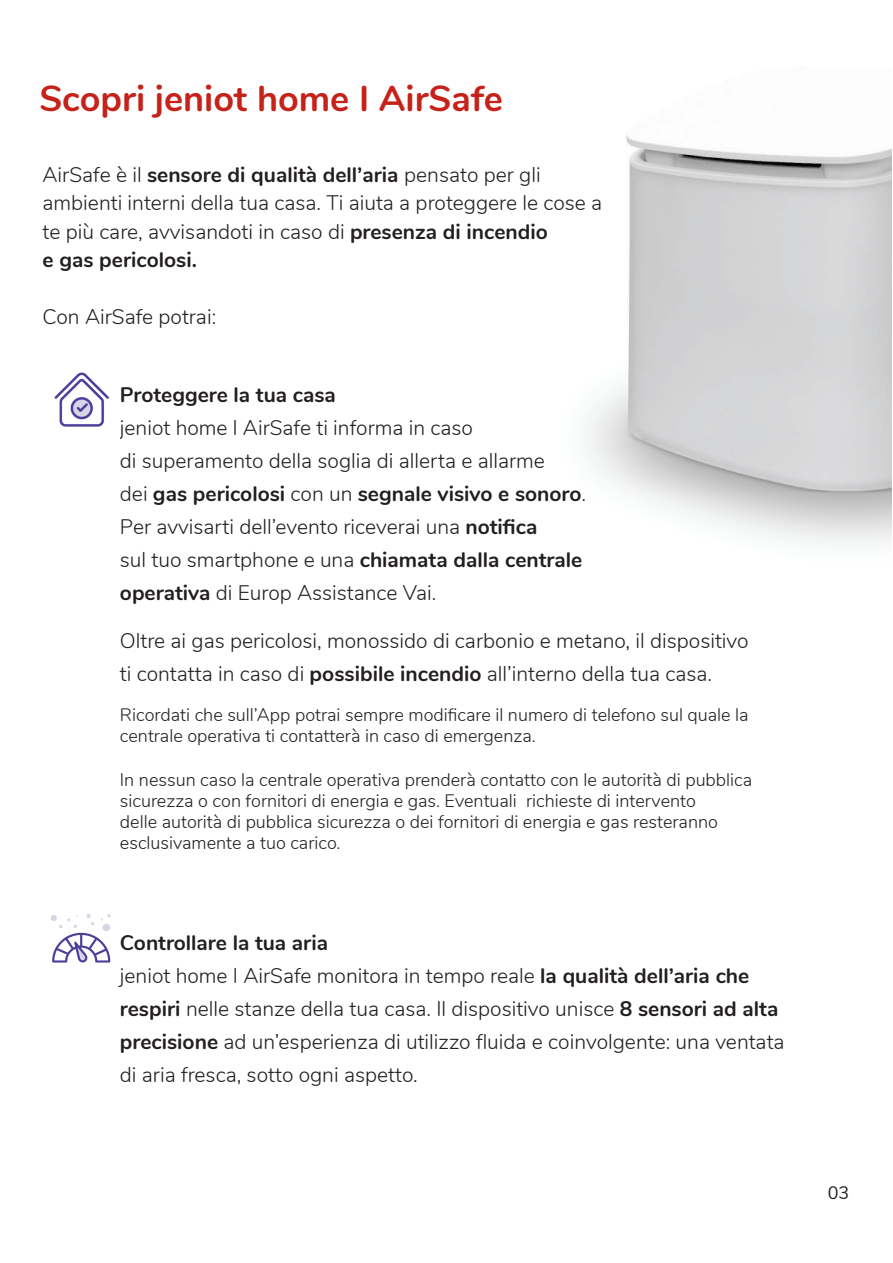
<style>
.page{position:relative;width:893px;height:1263px;background:#fff}
.page>*{position:absolute;margin:0;border:0;box-sizing:border-box;transform-origin:0 0}
.t1{font:700 36px "Nunito";color:#c5221a}
.t2{font:300 21px/33px "Nunito";color:#231f20}
.t3{font:700 21px "Nunito";color:#231f20}
.t4{font:300 18px/21px "Nunito";color:#231f20}
.t5{font:18px "Nunito";color:#231f20}
.s1{font-weight:700}
</style>
<div class="page">
<img style="left:627px;top:130px;width:265px;height:361px">
<img style="left:54px;top:372px;width:55px;height:55px">
<img style="left:50px;top:914px;width:61px;height:49px">
<h1 class="t1" style="left:39px;top:72px;width:465px">Scopri jeniot home I AirSafe</h1>
<p class="t2" style="left:43px;top:159px;width:561px;line-height:28.5px">AirSafe è il <span class="s1">sensore di qualità dell’aria</span> pensato per gli ambienti interni della tua casa. Ti aiuta a proteggere le cose a te più care, avvisandoti in caso di <span class="s1">presenza di incendio<br>e gas pericolosi.</span></p>
<p class="t2" style="left:43px;top:299px;width:175px">Con AirSafe potrai:</p>
<p class="t3" style="left:120px;top:379px;width:218px">Proteggere la tua casa</p>
<p class="t2" style="left:120px;top:410px;width:468px">jeniot home l AirSafe ti informa in caso<br>di superamento della soglia di allerta e allarme<br>dei <span class="s1">gas pericolosi</span> con un <span class="s1">segnale visivo e sonoro</span>.<br>Per avvisarti dell’evento riceverai una <span class="s1">notifica<br></span>sul tuo smartphone e una <span class="s1">chiamata dalla centrale operativa</span> di Europ Assistance Vai.</p>
<p class="t2" style="left:120px;top:623px;width:630px">Oltre ai gas pericolosi, monossido di carbonio e metano, il dispositivo ti contatta in caso di <span class="s1">possibile incendio</span> all’interno della tua casa.</p>
<p class="t4" style="left:120px;top:703px;width:630px">Ricordati che sull’App potrai sempre modificare il numero di telefono sul quale la centrale operativa ti contatterà in caso di emergenza.</p>
<p class="t4" style="left:120px;top:769px;width:634px">In nessun caso la centrale operativa prenderà contatto con le autorità di pubblica sicurezza o con fornitori di energia e gas. Eventuali richieste di intervento<br>delle autorità di pubblica sicurezza o dei fornitori di energia e gas resteranno esclusivamente a tuo carico.</p>
<p class="t2" style="left:120px;top:925px;width:666px"><span class="s1">Controllare la tua aria<br></span>jeniot home I AirSafe monitora in tempo reale <span class="s1">la qualità dell’aria che respiri</span> nelle stanze della tua casa. Il dispositivo unisce <span class="s1">8 sensori ad alta precisione</span> ad un’esperienza di utilizzo fluida e coinvolgente: una ventata di aria fresca, sotto ogni aspetto.</p>
<p class="t5" style="left:828px;top:1180px;width:23px">03</p>
</div>
